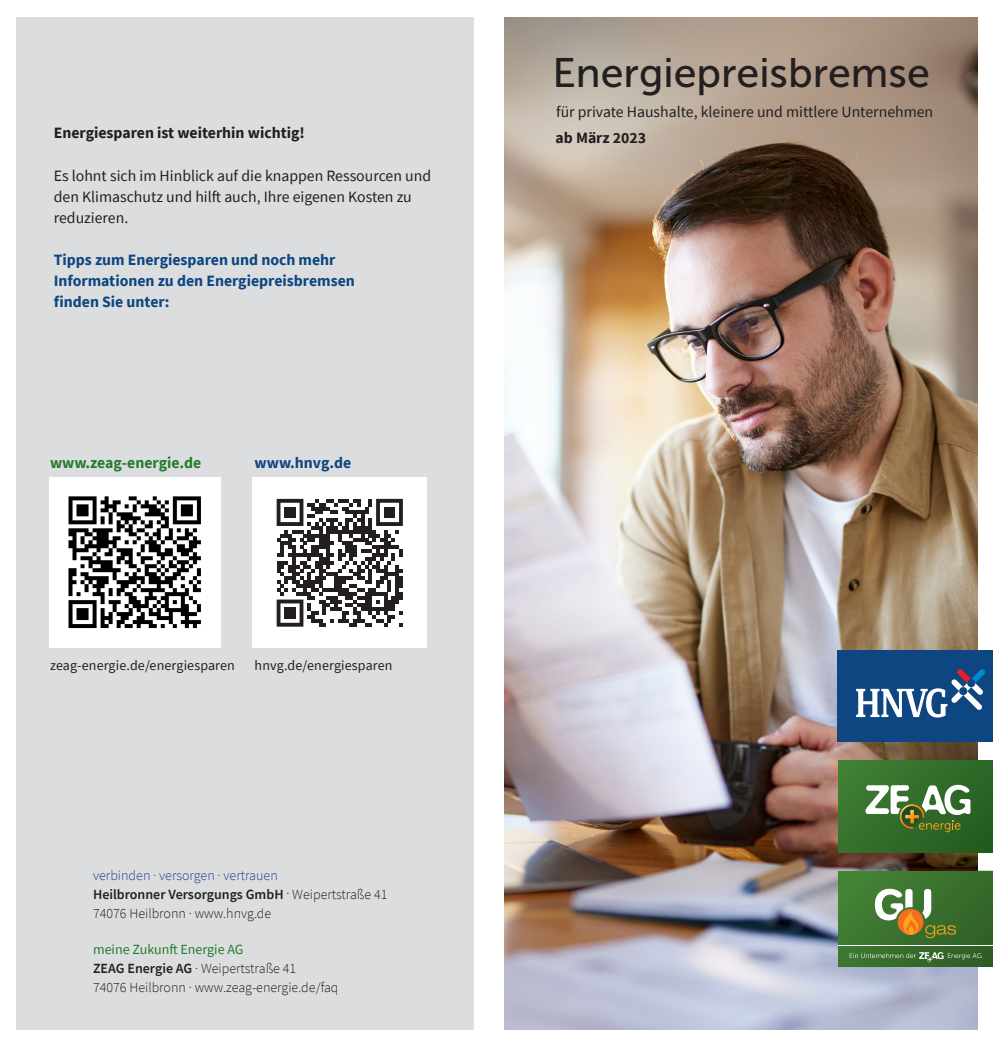
<style>
.page{position:relative;width:993px;height:1052px;background:#fff}
.page>*{position:absolute;margin:0;border:0;box-sizing:border-box;transform-origin:0 0}
.t1{font:41.12px "Museo Sans 500";color:#231f20}
.t2{font:15.75px/21px "Source Sans Pro";color:#231f20}
.t3{font:700 15.75px/21px "Source Sans Pro";color:#0d4680}
.t4{font:700 15.75px "Source Sans Pro";color:#231f20}
.t5{font:700 15.75px "Source Sans Pro";color:#257c2e}
.t6{font:300 14px/19.2px "Source Sans Pro";color:#231f20}
.t7{font:14px "Source Sans Pro";letter-spacing:.01em;color:#231f20}
.s1{color:#253f8e}
.s2{font-weight:600}
.s3{font-weight:400;color:#257c2e}
</style>
<div class="page">
<img style="left:504px;top:17px;width:472px;height:1012px">
<div style="left:837px;top:650px;width:155px;height:92px;background:#0d4680"></div>
<svg style="left:856px;top:669px;width:129px;height:48px"></svg>
<div style="left:837px;top:760px;width:155px;height:92px;background:linear-gradient(to right,#3d7a32,#286023)"></div>
<img style="left:890px;top:832px;width:43px;height:6px">
<svg style="left:865px;top:785px;width:105px;height:47px"></svg>
<div style="left:16px;top:17px;width:457px;height:1012px;background:#dcdddf"></div>
<div style="left:837px;top:871px;width:155px;height:95px;background:linear-gradient(to right,#418033,#336428)"></div>
<hr style="left:837px;top:945px;width:155px;height:1px;background:#fff">
<svg style="left:874px;top:888px;width:81px;height:50px"></svg>
<svg style="left:849px;top:952px;width:132px;height:10px"></svg>
<img style="left:50px;top:477px;width:170px;height:171px">
<div style="left:252px;top:477px;width:175px;height:171px;background:#fff"></div>
<svg style="left:276px;top:499px;width:127px;height:127px"></svg>
<p class="t4" style="left:54px;top:123px;width:252px">Energiesparen ist weiterhin wichtig!</p>
<p class="t2" style="left:54px;top:165px;width:379px">Es lohnt sich im Hinblick auf die knappen Ressourcen und den Klimaschutz und hilft auch, Ihre eigenen Kosten zu reduzieren.</p>
<p class="t3" style="left:54px;top:248px;width:302px">Tipps zum Energiesparen und noch mehr<br>Informationen zu den Energiepreisbremsen finden Sie unter:</p>
<p class="t5" style="left:50px;top:452px;width:153px">www.zeag-energie.de</p>
<p class="t3" style="left:254px;top:452px;width:98px">www.hnvg.de</p>
<p class="t7" style="left:50px;top:656px;width:186px">zeag-energie.de/energiesparen</p>
<p class="t7" style="left:254px;top:656px;width:139px">hnvg.de/energiesparen</p>
<p class="t6" style="left:93px;top:865px;width:296px"><span class="s1">verbinden · versorgen · vertrauen<br></span><span class="s2">Heilbronner Versorgungs GmbH</span> · Weipertstraße 41<br>74076 Heilbronn · www.hnvg.de</p>
<p class="t6" style="left:93px;top:939px;width:247px"><span class="s3">meine Zukunft Energie AG<br></span><span class="s2">ZEAG Energie AG</span> · Weipertstraße 41<br>74076 Heilbronn · www.zeag-energie.de/faq</p>
<h1 class="t1" style="left:552px;top:51px;width:379px">Energiepreisbremse</h1>
<p class="t2" style="left:556px;top:101px;width:378px">für private Haushalte, kleinere und mittlere Unternehmen</p>
<p class="t4" style="left:555px;top:127px;width:92px">ab März 2023</p>
</div>
